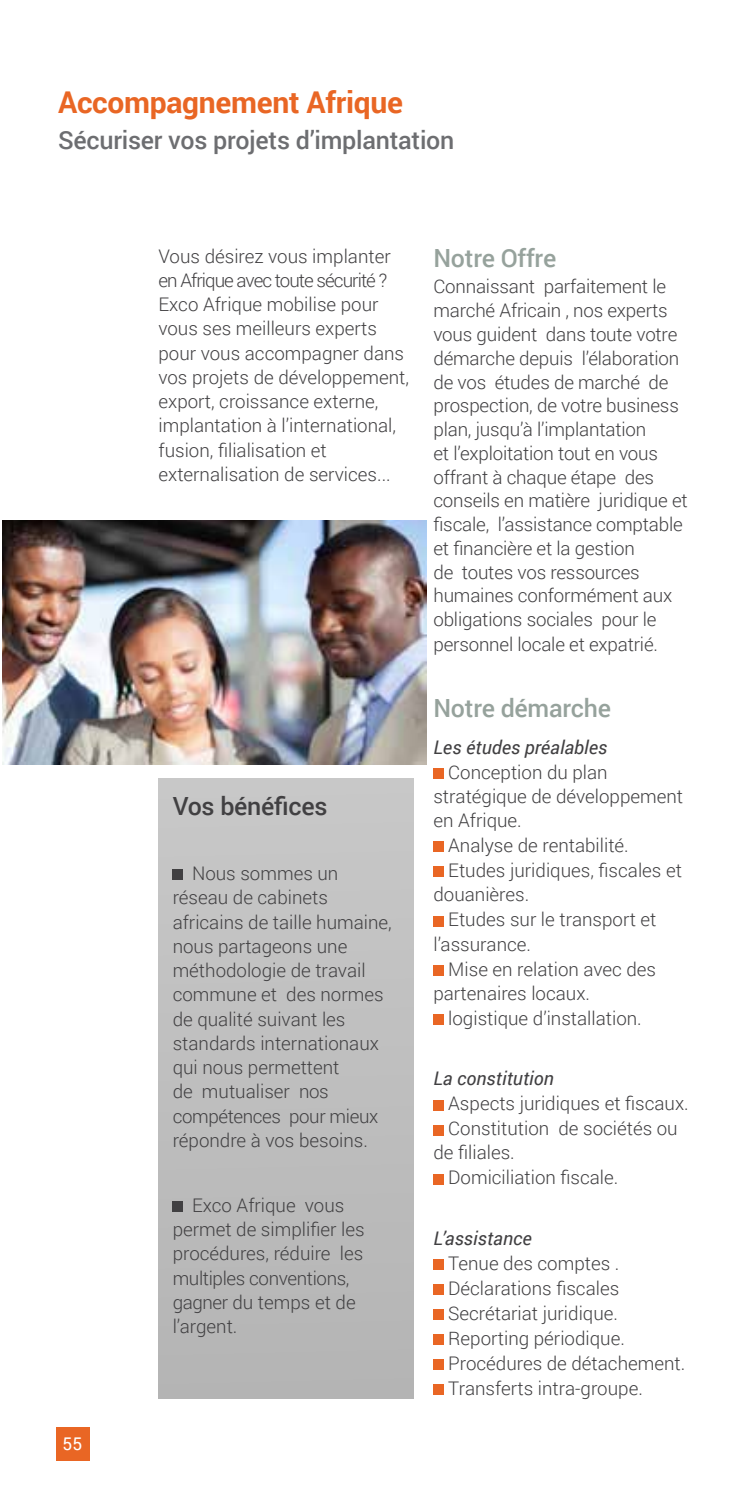
<style>
.page{position:relative;width:745px;height:1489px;background:#fff}
.page>*{position:absolute;margin:0;border:0;box-sizing:border-box;transform-origin:0 0}
.t1{font:700 30px "Roboto";letter-spacing:-.01em;color:#e96624}
.t2{font:500 25px "Roboto";letter-spacing:-.01em;color:#6d6e71}
.t3{font:500 25px "Roboto";letter-spacing:-.01em;color:#96a29c}
.t4{font:500 25px "Roboto";letter-spacing:-.01em;color:#414042}
.t5{font:300 18.75px/24.2px "Roboto";color:#414042}
.t6{font:italic 18.75px "Roboto";color:#414042}
.t7{font:17.5px "Roboto";color:#fff}
</style>
<div class="page">
<div style="left:158px;top:778px;width:255px;height:620px;background:#bebebe"></div>
<div style="left:172px;top:869px;width:11px;height:11px;background:#414042"></div>
<div style="left:172px;top:1201px;width:11px;height:10px;background:#414042"></div>
<img style="left:2px;top:520px;width:424px;height:244px">
<div style="left:433px;top:768px;width:10px;height:10px;background:#e96624"></div>
<div style="left:433px;top:841px;width:10px;height:11px;background:#e96624"></div>
<div style="left:433px;top:866px;width:10px;height:11px;background:#e96624"></div>
<div style="left:433px;top:916px;width:10px;height:10px;background:#e96624"></div>
<div style="left:433px;top:965px;width:10px;height:10px;background:#e96624"></div>
<div style="left:433px;top:1014px;width:10px;height:10px;background:#e96624"></div>
<div style="left:433px;top:1099px;width:10px;height:11px;background:#e96624"></div>
<div style="left:433px;top:1124px;width:10px;height:11px;background:#e96624"></div>
<div style="left:433px;top:1174px;width:10px;height:10px;background:#e96624"></div>
<div style="left:433px;top:1259px;width:10px;height:10px;background:#e96624"></div>
<div style="left:433px;top:1284px;width:10px;height:10px;background:#e96624"></div>
<div style="left:433px;top:1309px;width:10px;height:10px;background:#e96624"></div>
<div style="left:433px;top:1334px;width:10px;height:10px;background:#e96624"></div>
<div style="left:433px;top:1359px;width:10px;height:10px;background:#e96624"></div>
<div style="left:433px;top:1384px;width:10px;height:10px;background:#e96624"></div>
<div style="left:57px;top:1427px;width:33px;height:33px;background:#e96624"></div>
<h1 class="t1" style="left:58px;top:81px;width:346px">Accompagnement Afrique</h1>
<h2 class="t2" style="left:58px;top:122px;width:397px">Sécuriser vos projets d’implantation</h2>
<p class="t7" style="left:63px;top:1431px;width:24px">5 52</p>
<p class="t5" style="left:158px;top:243px;width:252px">Vous désirez vous implanter en Afrique avec toute sécurité ?<br>Exco Afrique mobilise pour vous ses meilleurs experts pour vous accompagner dans vos projets de développement, export, croissance externe, implantation à l’international, fusion, filialisation et externalisation de services...</p>
<h2 class="t4" style="left:172px;top:788px;width:156px">Vos bénéfices</h2>
<p class="t5" style="left:172px;top:860px;width:220px;text-indent:19px">Nous sommes un réseau de cabinets africains de taille humaine, nous partageons une méthodologie de travail commune et des normes de qualité suivant les standards internationaux qui nous permettent<br>de mutualiser nos compétences pour mieux répondre à vos besoins.</p>
<p class="t5" style="left:172px;top:1192px;width:193px;text-indent:19px">Exco Afrique vous permet de simplifier les procédures, réduire les multiples conventions, gagner du temps et de l’argent.</p>
<h2 class="t3" style="left:433px;top:241px;width:124px">Notre Offre</h2>
<p class="t5" style="left:433px;top:274px;width:256px">Connaissant parfaitement le marché Africain , nos experts vous guident dans toute votre démarche depuis l’élaboration de vos études de marché de prospection, de votre business plan, jusqu’à l’implantation<br>et l’exploitation tout en vous offrant à chaque étape des conseils en matière juridique et fiscale, l’assistance comptable et financière et la gestion<br>de toutes vos ressources humaines conformément aux obligations sociales pour le personnel locale et expatrié.</p>
<h2 class="t3" style="left:433px;top:691px;width:179px">Notre démarche</h2>
<p class="t6" style="left:433px;top:733px;width:175px">Les études préalables</p>
<p class="t5" style="left:448px;top:759px;width:161px">Conception du plan</p>
<p class="t5" style="left:433px;top:783px;width:251px">stratégique de développement</p>
<p class="t5" style="left:433px;top:807px;width:90px">en Afrique.</p>
<p class="t5" style="left:448px;top:832px;width:182px">Analyse de rentabilité.</p>
<p class="t5" style="left:448px;top:857px;width:235px">Etudes juridiques, fiscales et</p>
<p class="t5" style="left:433px;top:881px;width:97px">douanières.</p>
<p class="t5" style="left:448px;top:906px;width:209px">Etudes sur le transport et</p>
<p class="t5" style="left:433px;top:931px;width:99px">l’assurance.</p>
<p class="t5" style="left:448px;top:956px;width:209px">Mise en relation avec des</p>
<p class="t5" style="left:433px;top:980px;width:158px">partenaires locaux.</p>
<p class="t5" style="left:448px;top:1005px;width:195px">logistique d’installation.</p>
<p class="t6" style="left:433px;top:1065px;width:122px">La constitution</p>
<p class="t5" style="left:448px;top:1090px;width:242px">Aspects juridiques et fiscaux.</p>
<p class="t5" style="left:448px;top:1115px;width:231px">Constitution de sociétés ou</p>
<p class="t5" style="left:433px;top:1139px;width:83px">de filiales.</p>
<p class="t5" style="left:448px;top:1164px;width:171px">Domiciliation fiscale.</p>
<p class="t6" style="left:433px;top:1224px;width:100px">L’assistance</p>
<p class="t5" style="left:448px;top:1249px;width:238px;line-height:25px">Tenue des comptes .<br>Déclarations fiscales<br>Secrétariat juridique.<br>Reporting périodique.<br>Procédures de détachement.<br>Transferts intra-groupe.</p>
</div>
